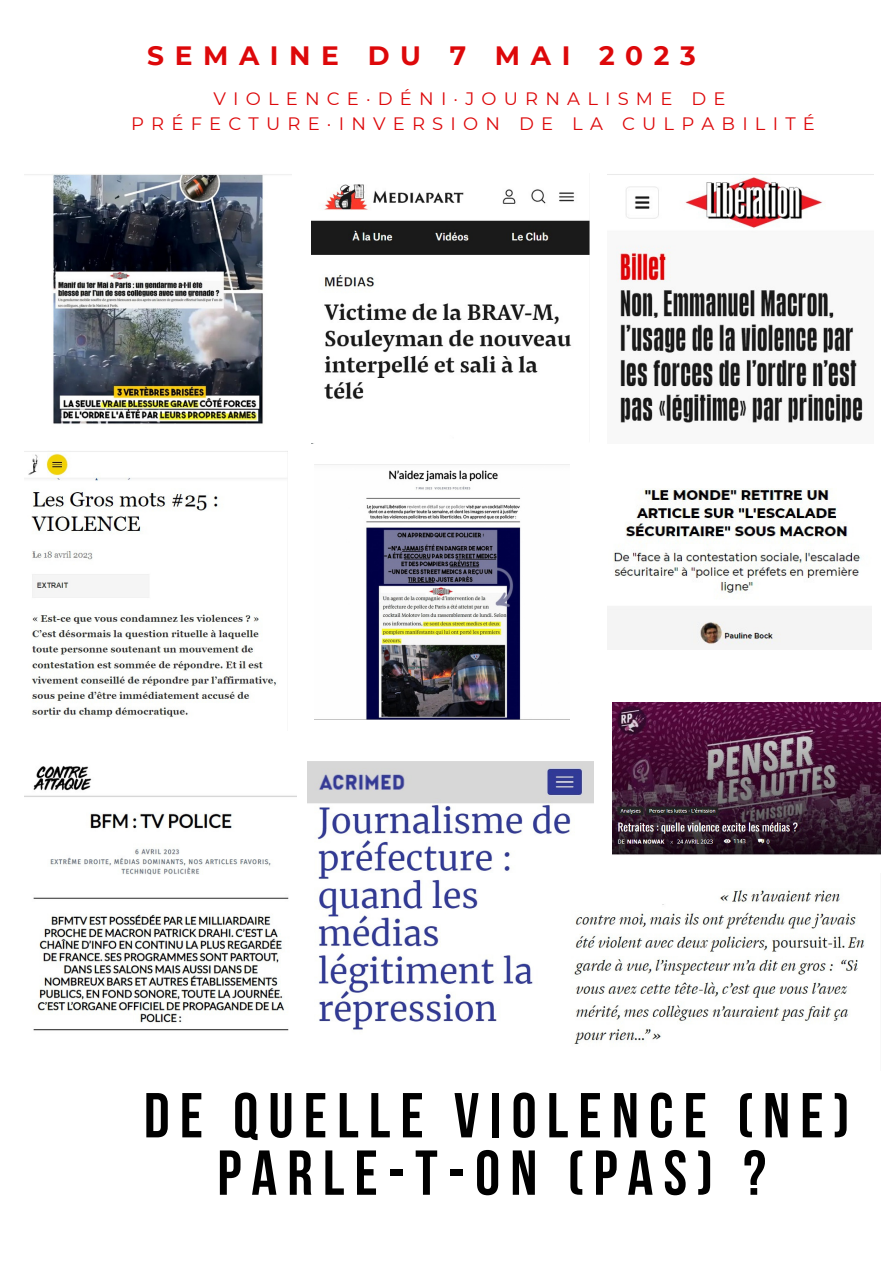
<style>
.page{position:relative;width:893px;height:1263px;background:#fff}
.page>*{position:absolute;margin:0;border:0;box-sizing:border-box;transform-origin:0 0}
.t1{font:700 63.3px/57.4px "Bebas Neue";letter-spacing:.16em;color:#000;text-align:center}
.t2{font:700 26.47px "Montserrat";letter-spacing:.4em;color:#dd080a}
.t3{font:18px/24.8px "Montserrat";letter-spacing:.4em;color:#dd080a;text-align:center}
</style>
<div class="page">
<img style="left:24px;top:450px;width:263px;height:268px">
<img style="left:612px;top:702px;width:268px;height:153px">
<img style="left:24px;top:766px;width:273px;height:265px">
<img style="left:308px;top:762px;width:285px;height:268px">
<img style="left:607px;top:174px;width:266px;height:249px">
<img style="left:311px;top:184px;width:278px;height:260px">
<img style="left:607px;top:488px;width:265px;height:162px">
<img style="left:24px;top:174px;width:267px;height:250px">
<img style="left:565px;top:873px;width:300px;height:171px">
<img style="left:314px;top:470px;width:256px;height:250px">
<p class="t2" style="left:147px;top:40px;width:550px">SEMAINE DU 7 MAI 2023</p>
<p class="t3" style="left:131px;top:86px;width:685px">VIOLENCE·DÉNI·JOURNALISME DE<br>PRÉFECTURE·INVERSION DE LA CULPABILITÉ</p>
<p class="t1" style="left:144px;top:1093px;width:707px">DE QUELLE VIOLENCE (NE)<br>PARLE-T-ON (PAS) ?</p>
</div>
